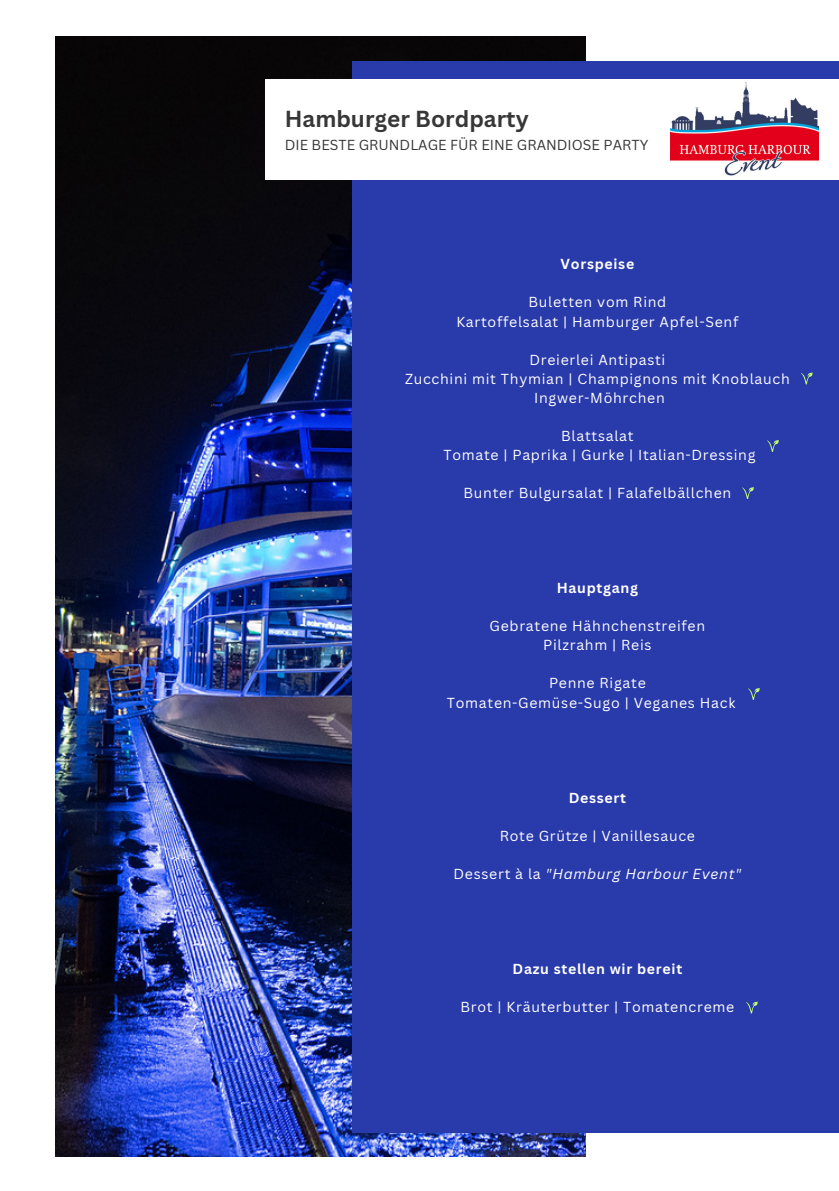
<style>
.page{position:relative;width:839px;height:1191px;background:#fff}
.page>*{position:absolute;margin:0;border:0;box-sizing:border-box;transform-origin:0 0}
.t1{font:700 22.6px "Canva Sans";color:#373737}
.t2{font:14.2px "Canva Sans";letter-spacing:.05em;color:#fff}
.t3{font:700 14.2px "Canva Sans";letter-spacing:.05em;color:#fff}
.t4{font:14.2px "Canva Sans";color:#373737}
.t5{font:italic 14.2px "Canva Sans";letter-spacing:.05em;color:#fff}
.s1{font-style:normal}
</style>
<div class="page">
<img style="left:55px;top:36px;width:530px;height:1121px">
<div style="left:352px;top:61px;width:486px;height:1071px;background:#293aaa"></div>
<div style="left:265px;top:79px;width:573px;height:100px;background:#fff"></div>
<svg style="left:742px;top:487px;width:11px;height:12px"></svg>
<svg style="left:748px;top:688px;width:11px;height:12px"></svg>
<svg style="left:746px;top:1002px;width:11px;height:12px"></svg>
<svg style="left:767px;top:440px;width:11px;height:12px"></svg>
<svg style="left:801px;top:372px;width:11px;height:12px"></svg>
<img style="left:670px;top:82px;width:148px;height:94px">
<p class="t1" style="left:285px;top:103px;width:245px">Hamburger Bordparty</p>
<p class="t4" style="left:285px;top:134px;width:365px">DIE BESTE GRUNDLAGE FÜR EINE GRANDIOSE PARTY</p>
<p class="t3" style="left:560px;top:254px;width:75px">Vorspeise</p>
<p class="t2" style="left:528px;top:292px;width:139px">Buletten vom Rind</p>
<p class="t2" style="left:456px;top:311px;width:283px">Kartoffelsalat | Hamburger Apfel-Senf</p>
<p class="t2" style="left:529px;top:349px;width:137px">Dreierlei Antipasti</p>
<p class="t2" style="left:405px;top:369px;width:386px">Zucchini mit Thymian | Champignons mit Knoblauch</p>
<p class="t2" style="left:534px;top:388px;width:132px">Ingwer-Möhrchen</p>
<p class="t2" style="left:561px;top:426px;width:74px">Blattsalat</p>
<p class="t2" style="left:443px;top:445px;width:313px">Tomate | Paprika | Gurke | Italian-Dressing</p>
<p class="t2" style="left:463px;top:483px;width:269px">Bunter Bulgursalat | Falafelbällchen</p>
<p class="t3" style="left:556px;top:578px;width:83px">Hauptgang</p>
<p class="t2" style="left:489px;top:616px;width:217px">Gebratene Hähnchenstreifen</p>
<p class="t2" style="left:543px;top:635px;width:110px">Pilzrahm | Reis</p>
<p class="t2" style="left:549px;top:673px;width:98px">Penne Rigate</p>
<p class="t2" style="left:447px;top:692px;width:290px">Tomaten-Gemüse-Sugo | Veganes Hack</p>
<p class="t3" style="left:568px;top:788px;width:59px">Dessert</p>
<p class="t2" style="left:499px;top:826px;width:197px">Rote Grütze | Vanillesauce</p>
<p class="t5" style="left:453px;top:864px;width:289px"><span class="s1">Dessert à la</span> "Hamburg Harbour Event"</p>
<p class="t3" style="left:512px;top:959px;width:171px">Dazu stellen wir bereit</p>
<p class="t2" style="left:460px;top:997px;width:275px">Brot | Kräuterbutter | Tomatencreme</p>
</div>
